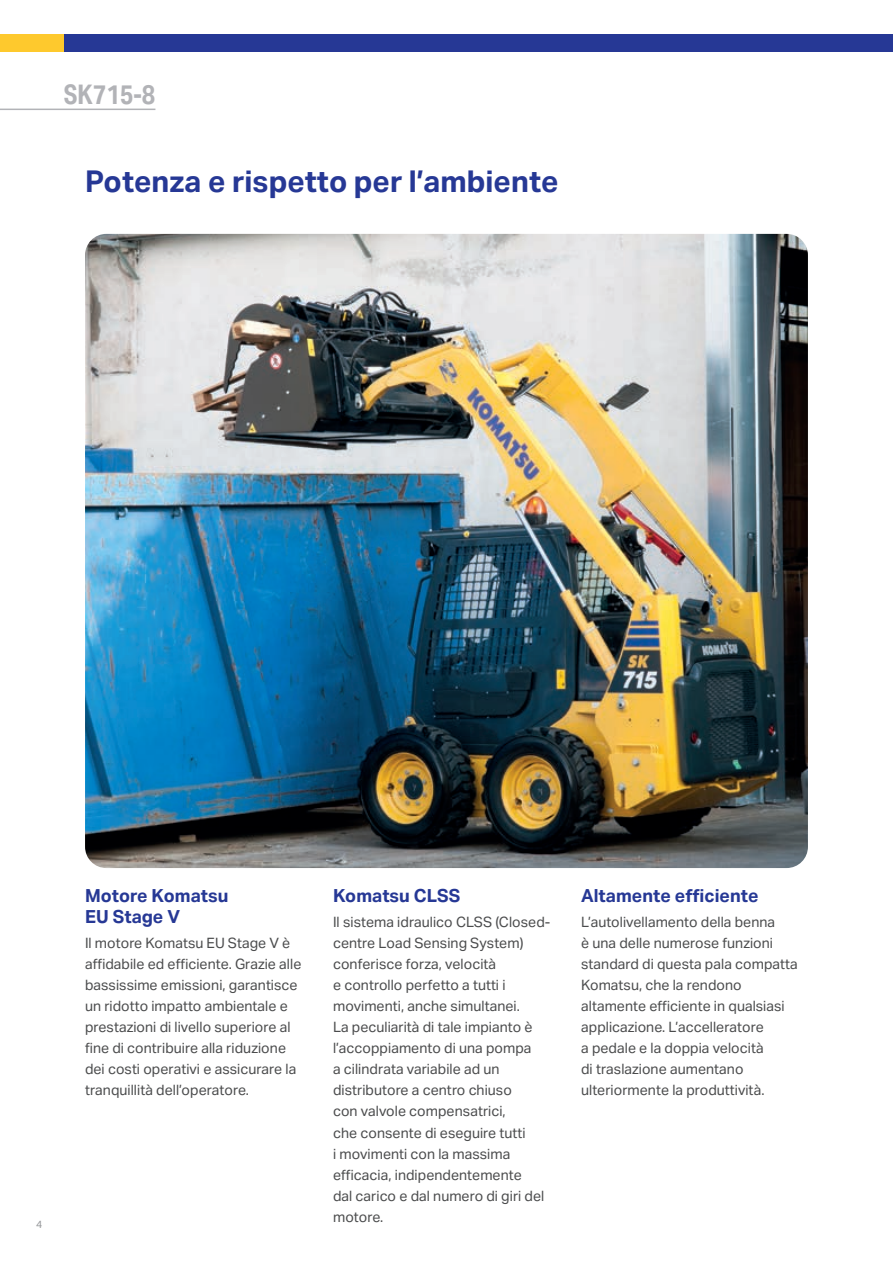
<style>
.page{position:relative;width:893px;height:1263px;background:#fff}
.page>*{position:absolute;margin:0;border:0;box-sizing:border-box;transform-origin:0 0}
.t1{font:700 30px "Aktiv Grotesk";color:#263895}
.t2{font:700 27px "Aktiv Grotesk Cd";color:#b2b3b7}
.t3{font:700 18px/21px "Aktiv Grotesk";color:#263895}
.t4{font:14.25px/21px "Aktiv Grotesk";color:#4b4c4d}
.t5{font:10.5px "Aktiv Grotesk";color:#939598}
</style>
<div class="page">
<img style="left:85px;top:234px;width:723px;height:634px">
<hr style="left:0;top:109px;width:155px;height:1px;background:#b2b3b7">
<div style="left:0;top:34px;width:143px;height:17px;background:#fec92d"></div>
<div style="left:64px;top:34px;width:829px;height:17px;background:#263895"></div>
<h2 class="t2" style="left:64px;top:79px;width:93px">SK715-8</h2>
<h1 class="t1" style="left:85px;top:164px;width:475px">Potenza e rispetto per l’ambiente</h1>
<p class="t5" style="left:36px;top:1218px;width:8px">4</p>
<p class="t3" style="left:85px;top:885px;width:145px">Motore Komatsu<br>EU Stage V</p>
<p class="t4" style="left:85px;top:933px;width:218px">Il motore Komatsu EU Stage V è affidabile ed efficiente. Grazie alle bassissime emissioni, garantisce un ridotto impatto ambientale e prestazioni di livello superiore al fine di contribuire alla riduzione dei costi operativi e assicurare la tranquillità dell’operatore.</p>
<p class="t3" style="left:333px;top:885px;width:129px">Komatsu CLSS</p>
<p class="t4" style="left:333px;top:912px;width:219px">Il sistema idraulico CLSS (Closed&shy;centre Load Sensing System) conferisce forza, velocità<br>e controllo perfetto a tutti i movimenti, anche simultanei.<br>La peculiarità di tale impianto è l’accoppiamento di una pompa<br>a cilindrata variabile ad un distributore a centro chiuso<br>con valvole compensatrici,<br>che consente di eseguire tutti<br>i movimenti con la massima efficacia, indipendentemente<br>dal carico e dal numero di giri del motore.</p>
<p class="t3" style="left:581px;top:885px;width:179px">Altamente efficiente</p>
<p class="t4" style="left:581px;top:912px;width:218px">L’autolivellamento della benna<br>è una delle numerose funzioni standard di questa pala compatta<br>Komatsu, che la rendono altamente efficiente in qualsiasi applicazione. L’accelleratore<br>a pedale e la doppia velocità<br>di traslazione aumentano ulteriormente la produttività.</p>
</div>
